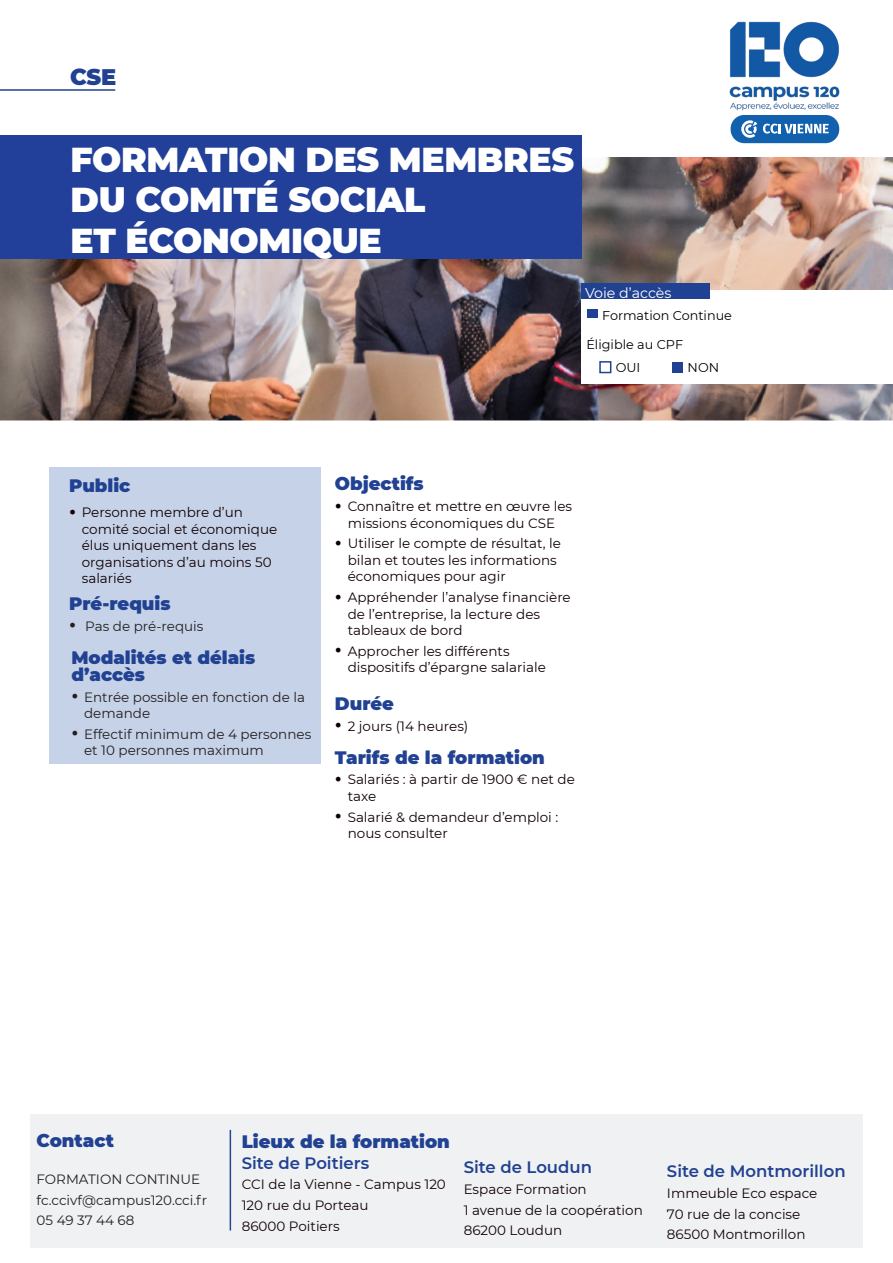
<style>
.page{position:relative;width:893px;height:1263px;background:#fff}
.page>*{position:absolute;margin:0;border:0;box-sizing:border-box;transform-origin:0 0}
.GRAND_TITRE_RUBRIQUE{font:900 34.5px/40.5px "Montserrat";letter-spacing:-.01em;color:#fff}
.GRAND_TITRE_RUBRIQUE-2{font:900 22.5px "Montserrat";color:#214292}
.problematique{font:900 18px/16.5px "Montserrat";color:#214292}
.problematique-2{font:600 16.5px "Montserrat";color:#214292}
.problematique-3{font:14.25px "Montserrat";color:#fff}
.problematique-4{font:13.5px/16.5px "Montserrat";color:#100003}
.problematique-5{font:13.5px/16.5px "Montserrat";color:#231f20}
.problematique-6{font:12.75px "Montserrat";color:#000}
.s1{font-family:"Minion Pro";font-size:18px}
</style>
<div class="page">
<img style="left:0;top:157px;width:893px;height:263px">
<img style="left:729px;top:21px;width:111px;height:123px">
<div style="left:731px;top:115px;width:108px;height:28px;background:#1161af;border-radius:14px"></div>
<svg style="left:763px;top:124px;width:66px;height:10px"></svg>
<svg style="left:741px;top:120px;width:16px;height:18px"></svg>
<div style="left:49px;top:467px;width:272px;height:296px;background:#c6d2e8"></div>
<div style="left:0;top:135px;width:581px;height:123px;background:#223f99"></div>
<div style="left:31px;top:1114px;width:832px;height:133px;background:#f0f1f2"></div>
<hr style="left:0;top:89px;width:115px;height:2px;background:#214292">
<hr style="left:230px;top:1130px;width:1px;height:100px;background:#253f8e">
<div style="left:581px;top:290px;width:312px;height:93px;background:#fff"></div>
<div style="left:581px;top:283px;width:129px;height:16px;background:#214292"></div>
<div style="left:587px;top:309px;width:10px;height:8px;background:#214292"></div>
<div style="left:599px;top:361px;width:12px;height:12px;border:2px solid #214292"></div>
<div style="left:672px;top:362px;width:11px;height:10px;background:#214292"></div>
<p class="GRAND_TITRE_RUBRIQUE-2" style="left:70px;top:60px;width:47px">CSE</p>
<p class="GRAND_TITRE_RUBRIQUE" style="left:71px;top:137px;width:505px">FORMATION DES MEMBRES<br>DU COMITÉ SOCIAL</p>
<p class="GRAND_TITRE_RUBRIQUE" style="left:71px;top:218px;width:313px">ET ÉCONOMIQUE</p>
<p class="problematique-3" style="left:585px;top:283px;width:88px">Voie d’accès</p>
<p class="problematique-6" style="left:602px;top:306px;width:131px">Formation Continue</p>
<p class="problematique-6" style="left:586px;top:335px;width:98px">Éligible au CPF</p>
<p class="problematique-6" style="left:616px;top:359px;width:26px">OUI</p>
<p class="problematique-6" style="left:688px;top:359px;width:33px">NON</p>
<h3 class="problematique" style="left:69px;top:476px;width:63px">Public</h3>
<p class="problematique-4" style="left:82px;top:503px;width:197px;text-indent:-13px"><span class="s1">•</span> Personne membre d’un comité social et économique élus uniquement dans les organisations d’au moins 50 salariés</p>
<h3 class="problematique" style="left:69px;top:594px;width:103px">Pré-requis</h3>
<p class="problematique-5" style="left:69px;top:617px;width:136px"><span class="s1">•</span> Pas de pré-requis</p>
<h3 class="problematique" style="left:71px;top:648px;width:185px">Modalités et délais d’accès</h3>
<p class="problematique-5" style="left:84px;top:688px;width:222px;text-indent:-13px"><span class="s1">•</span> Entrée possible en fonction de la demande</p>
<p class="problematique-5" style="left:84px;top:725px;width:229px;text-indent:-13px"><span class="s1">•</span> Effectif minimum de 4 personnes et 10 personnes maximum</p>
<p class="problematique" style="left:335px;top:475px;width:90px">Objectifs</p>
<p class="problematique-4" style="left:335px;top:498px;width:239px;text-align:center"><span class="s1">•</span> Connaître et mettre en œuvre les missions économiques du CSE</p>
<p class="problematique-4" style="left:348px;top:535px;width:215px;text-indent:-13px"><span class="s1">•</span> Utiliser le compte de résultat, le bilan et toutes les informations économiques pour agir</p>
<p class="problematique-4" style="left:348px;top:589px;width:225px;text-indent:-13px"><span class="s1">•</span> Appréhender l’analyse financière de l’entreprise, la lecture des tableaux de bord</p>
<p class="problematique-4" style="left:348px;top:642px;width:200px;text-indent:-13px"><span class="s1">•</span> Approcher les différents dispositifs d’épargne salariale</p>
<p class="problematique" style="left:335px;top:694px;width:61px">Durée</p>
<p class="problematique-4" style="left:335px;top:717px;width:135px"><span class="s1">•</span> 2 jours (14 heures)</p>
<p class="problematique" style="left:335px;top:748px;width:211px">Tarifs de la formation</p>
<p class="problematique-4" style="left:348px;top:771px;width:229px;text-indent:-13px"><span class="s1">•</span> Salariés : à partir de 1900 € net de taxe</p>
<p class="problematique-4" style="left:348px;top:808px;width:212px;text-indent:-13px"><span class="s1">•</span> Salarié &amp; demandeur d’emploi : nous consulter</p>
<p class="problematique" style="left:37px;top:1131px;width:79px">Contact</p>
<p class="problematique-5" style="left:37px;top:1170px;width:165px">FORMATION CONTINUE</p>
<p class="problematique-5" style="left:37px;top:1191px;width:172px">fc.ccivf@campus120.cci.fr</p>
<p class="problematique-5" style="left:37px;top:1212px;width:99px">05 49 37 44 68</p>
<p class="problematique" style="left:242px;top:1132px;width:210px">Lieux de la formation</p>
<p class="problematique-2" style="left:242px;top:1151px;width:129px">Site de Poitiers</p>
<p class="problematique-4" style="left:242px;top:1176px;width:206px">CCI de la Vienne - Campus 120</p>
<p class="problematique-4" style="left:242px;top:1197px;width:128px">120 rue du Porteau</p>
<p class="problematique-4" style="left:242px;top:1217px;width:100px">86000 Poitiers</p>
<p class="problematique-2" style="left:464px;top:1155px;width:130px">Site de Loudun</p>
<p class="problematique-4" style="left:464px;top:1180px;width:124px">Espace Formation</p>
<p class="problematique-4" style="left:464px;top:1201px;width:181px">1 avenue de la coopération</p>
<p class="problematique-4" style="left:464px;top:1222px;width:100px">86200 Loudun</p>
<p class="problematique-2" style="left:667px;top:1159px;width:180px">Site de Montmorillon</p>
<p class="problematique-4" style="left:667px;top:1184px;width:152px">Immeuble Eco espace</p>
<p class="problematique-4" style="left:667px;top:1205px;width:135px">70 rue de la concise</p>
<p class="problematique-4" style="left:667px;top:1226px;width:140px">86500 Montmorillon</p>
</div>
